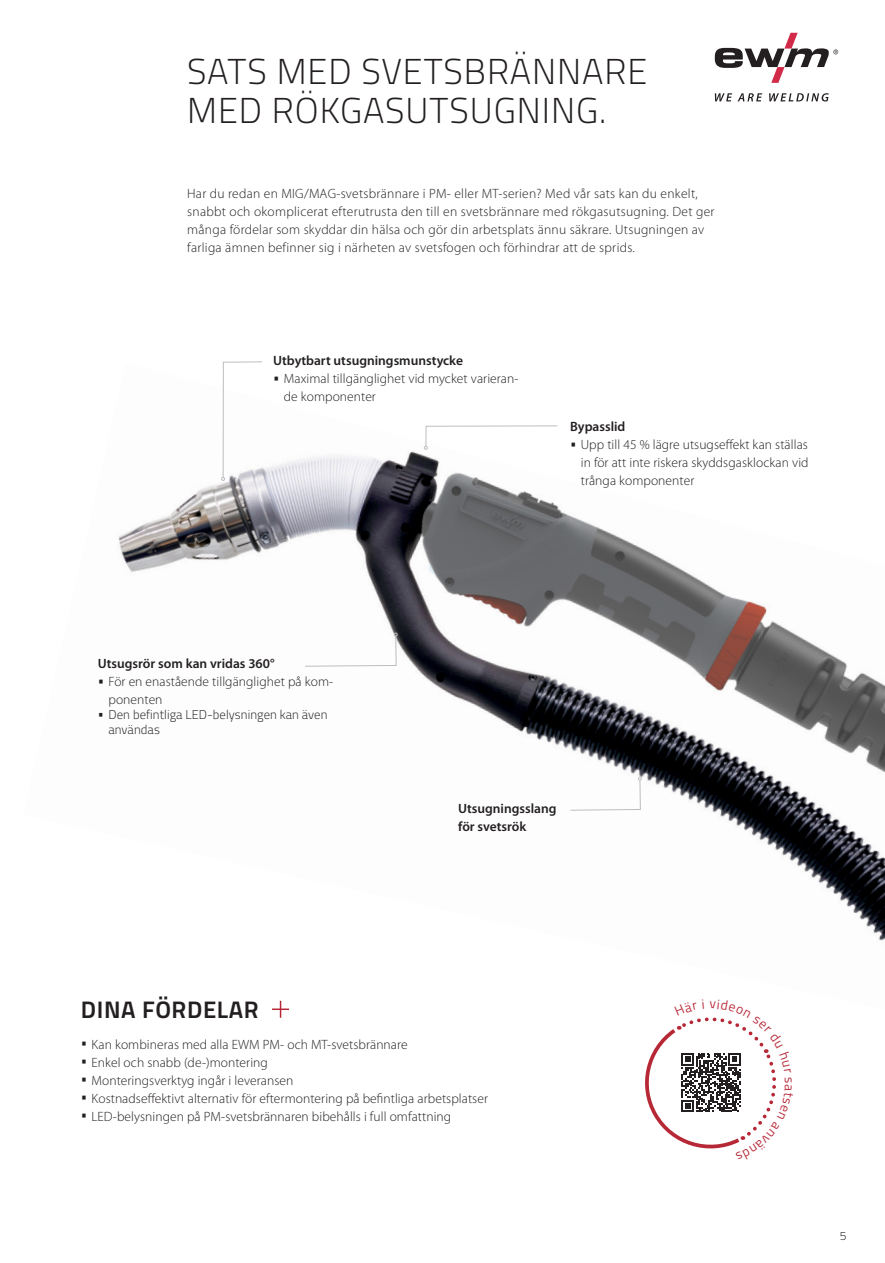
<style>
.page{position:relative;width:885px;height:1263px;background:#fff}
.page>*{position:absolute;margin:0;border:0;box-sizing:border-box;transform-origin:0 0}
._1_AA___Light___Link{font:300 36px/39px "Titillium Text";letter-spacing:.025em;color:#231f20}
.Produktdetails_Headl{font:700 24px "Titillium Text";letter-spacing:.025em;color:#231f20}
._1_Aa___Light___Link{font:300 13.5px/18px "Myriad Pro";letter-spacing:.005em;color:#231f20}
.t1{font:600 13.5px/18px "Myriad Pro";color:#231f20}
.t2{font:300 12.75px/14.7px "Titillium Text";letter-spacing:.005em;color:#231f20}
.t3{font:300 12px "Titillium Text";color:#231f20}
.s1{font-family:"Titillium Text"}
</style>
<div class="page">
<svg style="left:714px;top:93px;width:114px;height:9px"></svg>
<svg style="left:714px;top:33px;width:124px;height:50px"></svg>
<img style="left:118px;top:451px;width:766px;height:559px">
<svg style="left:221px;top:361px;width:42px;height:120px"></svg>
<svg style="left:424px;top:425px;width:134px;height:25px"></svg>
<svg style="left:569px;top:777px;width:72px;height:34px"></svg>
<svg style="left:304px;top:633px;width:93px;height:34px"></svg>
<svg style="left:272px;top:1001px;width:17px;height:17px"></svg>
<svg style="left:638px;top:999px;width:155px;height:150px"></svg>
<p class="_1_AA___Light___Link" style="left:187px;top:51px;width:461px">SATS MED SVETSBRÄNNARE<br>MED RÖKGASUTSUGNING.</p>
<p class="_1_Aa___Light___Link" style="left:187px;top:185px;width:528px">Har du redan en MIG/MAG-svetsbrännare i PM- eller MT-serien? Med vår sats kan du enkelt, snabbt och okomplicerat efterutrusta den till en svetsbrännare med rökgasutsugning. Det ger många fördelar som skyddar din hälsa och gör din arbetsplats ännu säkrare. Utsugningen av farliga ämnen befinner sig i närheten av svetsfogen och förhindrar att de sprids.</p>
<p class="t1" style="left:273px;top:352px;width:191px">Utbytbart utsugningsmunstycke</p>
<p class="_1_Aa___Light___Link" style="left:284px;top:370px;width:236px;text-indent:-11px"><span class="s1">•</span> Maximal tillgänglighet vid mycket varieran&shy;de komponenter</p>
<p class="t1" style="left:570px;top:418px;width:57px">Bypasslid</p>
<p class="_1_Aa___Light___Link" style="left:580px;top:436px;width:229px;text-align:justify;text-indent:-11px"><span class="s1">•</span> Upp till 45 % lägre utsugseffekt kan ställas in för att inte riskera skyddsgasklockan vid trånga komponenter</p>
<p class="t1" style="left:98px;top:655px;width:178px">Utsugsrör som kan vridas 360°</p>
<p class="_1_Aa___Light___Link" style="left:108px;top:673px;width:226px;text-indent:-11px"><span class="s1">•</span> För en enastående tillgänglighet på kom&shy;ponenten</p>
<p class="t2" style="left:108px;top:707px;width:220px;text-indent:-11px">• Den befintliga LED-belysningen kan även användas</p>
<p class="t1" style="left:458px;top:800px;width:100px">Utsugningsslang för svetsrök</p>
<p class="Produktdetails_Headl" style="left:81px;top:991px;width:179px">DINA FÖRDELAR</p>
<p class="_1_Aa___Light___Link" style="left:81px;top:1035px;width:328px"><span class="s1">•</span> Kan kombineras med alla EWM PM- och MT-svetsbrännare</p>
<p class="_1_Aa___Light___Link" style="left:81px;top:1053px;width:188px"><span class="s1">•</span> Enkel och snabb (de-)montering</p>
<p class="_1_Aa___Light___Link" style="left:81px;top:1071px;width:214px"><span class="s1">•</span> Monteringsverktyg ingår i leveransen</p>
<p class="_1_Aa___Light___Link" style="left:81px;top:1089px;width:408px"><span class="s1">•</span> Kostnadseffektivt alternativ för eftermontering på befintliga arbetsplatser</p>
<p class="_1_Aa___Light___Link" style="left:81px;top:1107px;width:372px"><span class="s1">•</span> LED-belysningen på PM-svetsbrännaren bibehålls i full omfattning</p>
<p class="t3" style="left:839px;top:1227px;width:8px">5</p>
</div>
